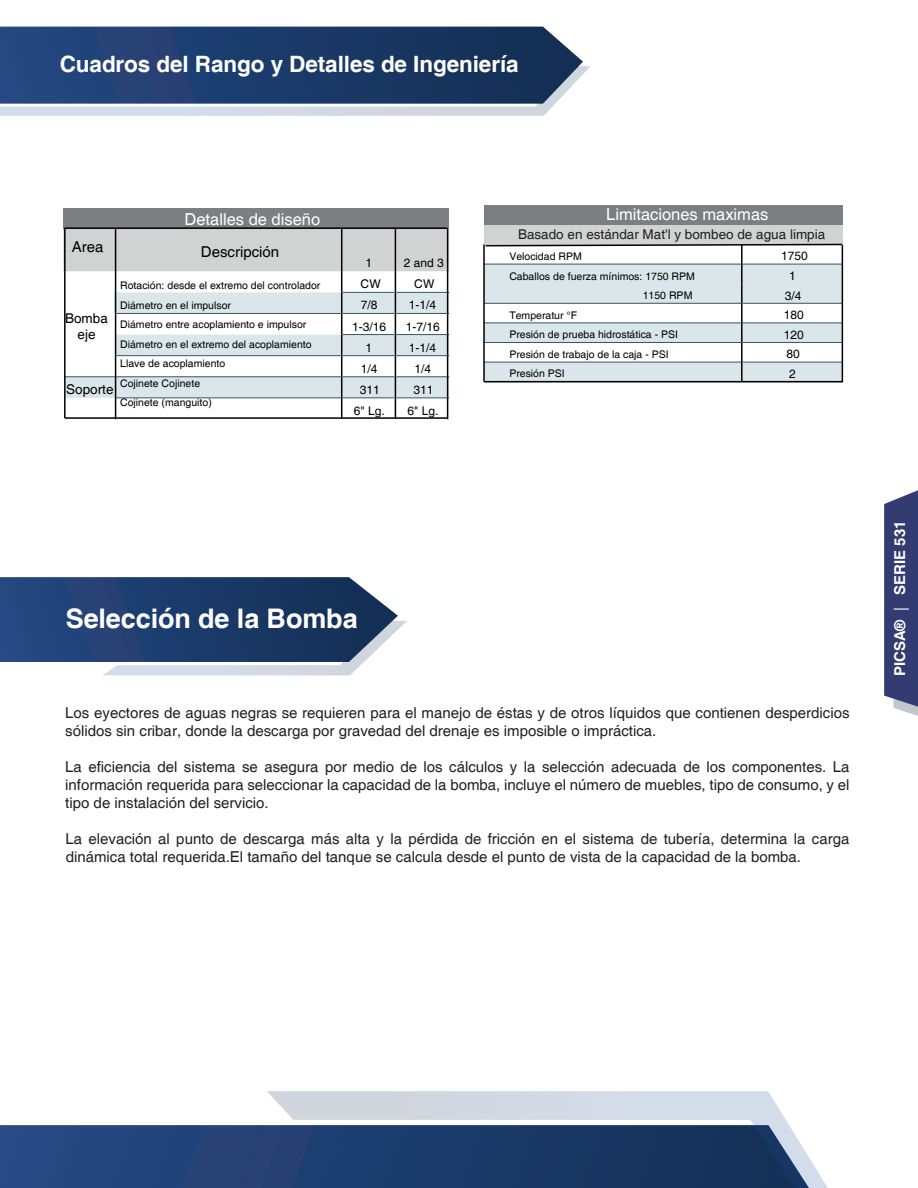
<style>
.page{position:relative;width:918px;height:1188px;background:#fff}
.page>*{position:absolute;margin:0;border:0;box-sizing:border-box;transform-origin:0 0}
.t1{font:700 27px "Helvetica";letter-spacing:-.005em;color:#fff}
.t2{font:700 22.5px "Helvetica";letter-spacing:-.005em;color:#fff}
.t3{font:16.5px "Helvetica";color:#fff}
.t4{font:15px/18px "Helvetica";color:#231f20}
.t5{font:700 15px "Helvetica";color:#fff}
.t6{font:15px "Helvetica";color:#000001}
.t7{font:13.5px "Helvetica";color:#231f20}
.t8{font:13.5px/16.2px "Helvetica";color:#000001;text-align:center}
.t9{font:12px/19.6px "Helvetica";color:#000001;text-align:center}
.t10{font:10.5px/19.5px "Helvetica";color:#000001}
.s1{font-weight:400}
</style>
<div class="page">
<svg style="left:0;top:1125px;width:267px;height:63px;background:#25457c"></svg>
<svg style="left:267px;top:1091px;width:561px;height:97px;background:#677c9b"></svg>
<svg style="left:884px;top:490px;width:34px;height:226px;background:#454e7e"></svg>
<svg style="left:0;top:27px;width:583px;height:39px;background:#22406e"></svg>
<svg style="left:0;top:66px;width:590px;height:50px;background:#546b8f"></svg>
<div style="left:63px;top:208px;width:386px;height:21px;background:#7c7f81"></div>
<div style="left:63px;top:229px;width:386px;height:42px;background:#d1d2d2"></div>
<hr style="left:115px;top:229px;width:1px;height:190px;background:#000001">
<hr style="left:341px;top:229px;width:1px;height:63px;background:#000001">
<hr style="left:395px;top:228px;width:1px;height:64px;background:#000001">
<svg style="left:66px;top:292px;width:383px;height:127px"></svg>
<div style="left:484px;top:205px;width:358px;height:20px;background:#7c7f81"></div>
<div style="left:484px;top:225px;width:358px;height:19px;background:#d1d2d2"></div>
<hr style="left:741px;top:244px;width:2px;height:20px;background:#000001">
<svg style="left:485px;top:264px;width:357px;height:117px"></svg>
<hr style="left:741px;top:342px;width:2px;height:20px;background:#000001">
<hr style="left:741px;top:362px;width:2px;height:20px;background:#000001">
<hr style="left:64px;top:228px;width:2px;height:190px;background:#000001">
<hr style="left:447px;top:229px;width:1px;height:190px;background:#000001">
<hr style="left:65px;top:417px;width:383px;height:2px;background:#000001">
<hr style="left:65px;top:227px;width:383px;height:2px;background:#000001">
<hr style="left:483px;top:244px;width:2px;height:138px;background:#000001">
<hr style="left:842px;top:245px;width:1px;height:137px;background:#000001">
<hr style="left:484px;top:381px;width:358px;height:1px;background:#000001">
<svg style="left:484px;top:243px;width:360px;height:4px"></svg>
<svg style="left:0;top:577px;width:407px;height:98px;background:#476087"></svg>
<h2 class="t2" style="left:60px;top:50px;width:460px">Cuadros del Rango y Detalles de Ingeniería</h2>
<p class="t3" style="left:185px;top:210px;width:137px">Detalles de diseño</p>
<p class="t6" style="left:72px;top:238px;width:33px">Area</p>
<p class="t6" style="left:201px;top:243px;width:80px">Descripción</p>
<p class="t10" style="left:120px;top:276px;width:202px">Rotación: desde el extremo del controlador<br>Diámetro en el impulsor<br>Diámetro entre acoplamiento e impulsor<br>Diámetro en el extremo del acoplamiento<br>Llave de acoplamiento<br>Cojinete Cojinete<br>Cojinete (manguito)</p>
<p class="t8" style="left:65px;top:310px;width:44px">Bomba eje</p>
<p class="t8" style="left:66px;top:382px;width:49px">Soporte</p>
<p class="t9" style="left:366px;top:254px;width:8px">1</p>
<p class="t9" style="left:404px;top:254px;width:42px">2 and 3</p>
<p class="t9" style="left:361px;top:275px;width:22px">CW</p>
<p class="t9" style="left:414px;top:275px;width:22px">CW</p>
<p class="t9" style="left:361px;top:296px;width:18px">7/8</p>
<p class="t9" style="left:409px;top:296px;width:29px">1-1/4</p>
<p class="t9" style="left:352px;top:317px;width:36px">1-3/16</p>
<p class="t9" style="left:406px;top:317px;width:36px">1-7/16</p>
<p class="t9" style="left:366px;top:338px;width:8px">1</p>
<p class="t9" style="left:409px;top:338px;width:29px">1-1/4</p>
<p class="t9" style="left:361px;top:359px;width:18px">1/4</p>
<p class="t9" style="left:414px;top:359px;width:18px">1/4</p>
<p class="t9" style="left:360px;top:380px;width:22px">311</p>
<p class="t9" style="left:413px;top:380px;width:22px">311</p>
<p class="t9" style="left:354px;top:401px;width:32px">6" Lg.</p>
<p class="t9" style="left:408px;top:401px;width:32px">6" Lg.</p>
<p class="t3" style="left:606px;top:205px;width:164px">Limitaciones maximas</p>
<p class="t7" style="left:518px;top:227px;width:309px">Basado en estándar Mat'l y bombeo de agua limpia</p>
<p class="t10" style="left:509px;top:247px;width:74px">Velocidad RPM</p>
<p class="t10" style="left:509px;top:267px;width:187px">Caballos de fuerza mínimos: 1750 RPM</p>
<p class="t10" style="left:643px;top:286px;width:51px">1150 RPM</p>
<p class="t10" style="left:509px;top:306px;width:69px">Temperatur °F</p>
<p class="t10" style="left:509px;top:325px;width:170px">Presión de prueba hidrostática - PSI</p>
<p class="t10" style="left:509px;top:345px;width:161px">Presión de trabajo de la caja - PSI</p>
<p class="t10" style="left:509px;top:364px;width:57px">Presión PSI</p>
<p class="t9" style="left:781px;top:247px;width:28px">1750<br>1<br>3/4<br>180<br>120<br>80<br>2</p>
<h1 class="t1" style="left:66px;top:602px;width:293px">Selección de la Bomba</h1>
<p class="t4" style="left:65px;top:705px;width:786px">Los eyectores de aguas negras se requieren para el manejo de éstas y de otros líquidos que contienen desperdicios sólidos sin cribar, donde la descarga por gravedad del drenaje es imposible o impráctica.</p>
<p class="t4" style="left:65px;top:759px;width:786px;text-align:justify">La eficiencia del sistema se asegura por medio de los cálculos y la selección adecuada de los componentes. La información requerida para seleccionar la capacidad de la bomba, incluye el número de muebles, tipo de consumo, y el tipo de instalación del servicio.</p>
<p class="t4" style="left:66px;top:831px;width:785px">La elevación al punto de descarga más alta y la pérdida de fricción en el sistema de tubería, determina la carga dinámica total requerida.El tamaño del tanque se calcula desde el punto de vista de la capacidad de la bomba.</p>
<p class="t5" style="left:891px;top:676px;width:157px;rotate:-90deg">PICSA® <span class="s1">|</span> SERIE 531</p>
</div>
